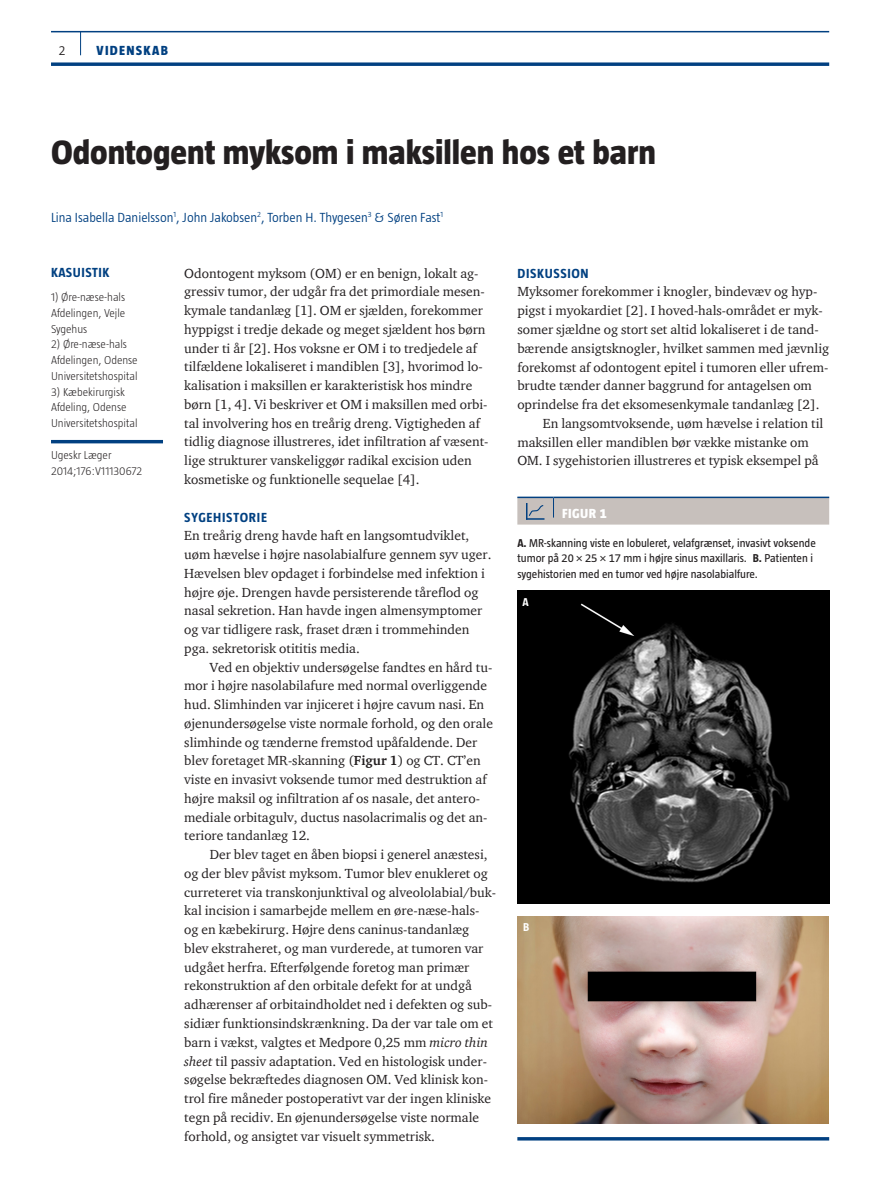
<style>
.page{position:relative;width:893px;height:1191px;background:#fff}
.page>*{position:absolute;margin:0;border:0;box-sizing:border-box;transform-origin:0 0}
.t1{font:800 34.5px "Taz";color:#231f20}
.t2{font:13.5px/18.8px "ITC Charter Com";color:#231f20}
.t3{font:300 13.5px "Taz";color:#014081}
.t4{font:700 13.5px "Taz";letter-spacing:.04em;color:#014081}
.t5{font:800 13.5px "Taz";letter-spacing:.095em;color:#014081}
.t6{font:800 13.5px "Taz";color:#fff}
.t7{font:300 13.5px "Taz";color:#231f20}
.t8{font:300 11.7px/15.8px "Taz";color:#231f20}
.t9{font:11.7px/15.8px "Taz";color:#231f20}
.t10{font:700 11.7px "Taz";color:#fff}
.s1{font-weight:700}
.s2{font-style:italic}
</style>
<div class="page">
<hr style="left:51px;top:31px;width:778px;height:1px;background:#014081">
<svg style="left:51px;top:62px;width:778px;height:4px;background:#235991"></svg>
<svg style="left:80px;top:32px;width:1px;height:23px"></svg>
<hr style="left:51px;top:440px;width:112px;height:3px;background:#014081">
<hr style="left:517px;top:496px;width:36px;height:2px;background:#014081">
<hr style="left:553px;top:496px;width:276px;height:2px;background:#014081">
<svg style="left:517px;top:497px;width:312px;height:27px;background:#bcb9b8"></svg>
<img style="left:517px;top:916px;width:312px;height:208px">
<img style="left:517px;top:591px;width:313px;height:312px">
<hr style="left:517px;top:1137px;width:312px;height:3px;background:#014081">
<p class="t7" style="left:59px;top:43px;width:8px">2</p>
<p class="t5" style="left:97px;top:43px;width:73px">VIDENSKAB</p>
<h1 class="t1" style="left:51px;top:133px;width:606px">Odontogent myksom i maksillen hos et barn</h1>
<p class="t3" style="left:51px;top:209px;width:394px">Lina Isabella Danielsson<sup>1</sup>, John Jakobsen<sup>2</sup>, Torben H. Thygesen<sup>3</sup> &amp; Søren Fast<sup>1</sup></p>
<p class="t4" style="left:51px;top:265px;width:59px">KASUISTIK</p>
<p class="t8" style="left:51px;top:289px;width:76px;text-align:justify">1) Øre-næse-hals Afdelingen, Vejle Sygehus</p>
<p class="t8" style="left:51px;top:336px;width:88px">2) Øre-næse-hals<br>Afdelingen, Odense<br>Universitetshospital</p>
<p class="t8" style="left:51px;top:384px;width:88px">3) Kæbekirurgisk<br>Afdeling, Odense<br>Universitetshospital</p>
<p class="t8" style="left:51px;top:447px;width:93px">Ugeskr Læger<br>2014;176:V11130672</p>
<p class="t2" style="left:184px;top:263px;width:306px">Odontogent myksom (OM) er en benign, lokalt ag&shy;gressiv tumor, der udgår fra det primordiale mesen&shy;kymale tandanlæg [1]. OM er sjælden, forekommer hyppigst i tredje dekade og meget sjældent hos børn under ti år [2]. Hos voksne er OM i to tredjedele af tilfældene lokaliseret i mandiblen [3], hvorimod lo&shy;kalisation i maksillen er karakteristisk hos mindre børn [1, 4]. Vi beskriver et OM i maksillen med orbi&shy;tal involvering hos en treårig dreng. Vigtigheden af tidlig diagnose illustreres, idet infiltration af væsent&shy;lige strukturer vanskeliggør radikal excision uden kosmetiske og funktionelle sequelae [4].</p>
<p class="t4" style="left:184px;top:509px;width:84px">SYGEHISTORIE</p>
<p class="t2" style="left:184px;top:526px;width:309px">En treårig dreng havde haft en langsomtudviklet, uøm hævelse i højre nasolabialfure gennem syv uger.<br>Hævelsen blev opdaget i forbindelse med infektion i højre øje. Drengen havde persisterende tåreflod og nasal sekretion. Han havde ingen almensymptomer og var tidligere rask, fraset dræn i trommehinden pga. sekretorisk otititis media.</p>
<p class="t2" style="left:184px;top:657px;width:310px;text-indent:26px">Ved en objektiv undersøgelse fandtes en hård tu&shy;mor i højre nasolabilafure med normal overliggende hud. Slimhinden var injiceret i højre cavum nasi. En øjenundersøgelse viste normale forhold, og den orale slimhinde og tænderne fremstod upåfaldende. Der blev foretaget MR-skanning (<span class="s1">Figur 1</span>) og CT. CT’en viste en invasivt voksende tumor med destruktion af højre maksil og infiltration af os nasale, det antero&shy;mediale orbitagulv, ductus nasolacrimalis og det an&shy;teriore tandanlæg 12.</p>
<p class="t2" style="left:184px;top:845px;width:313px;text-indent:26px">Der blev taget en åben biopsi i generel anæstesi, og der blev påvist myksom. Tumor blev enukleret og curreteret via transkonjunktival og alveololabial/buk&shy;kal incision i samarbejde mellem en øre-næse-hals&shy;og en kæbekirurg. Højre dens caninus-tandanlæg blev ekstraheret, og man vurderede, at tumoren var udgået herfra. Efterfølgende foretog man primær rekonstruktion af den orbitale defekt for at undgå adhærenser af orbitaindholdet ned i defekten og sub&shy;sidiær funktionsindskrænkning. Da der var tale om et barn i vækst, valgtes et Medpore 0,25 mm <span class="s2">micro thin sheet</span> til passiv adaptation. Ved en histologisk under&shy;søgelse bekræftedes diagnosen OM. Ved klinisk kon&shy;trol fire måneder postoperativt var der ingen kliniske tegn på recidiv. En øjenundersøgelse viste normale forhold, og ansigtet var visuelt symmetrisk.</p>
<p class="t4" style="left:517px;top:265px;width:35px">DISKUSSI</p>
<p class="t4" style="left:571px;top:265px;width:19px">ON</p>
<p class="t2" style="left:517px;top:282px;width:301px">Myksomer forekommer i knogler, bindevæv og hyp-</p>
<p class="t2" style="left:517px;top:301px;width:307px">pigst i myokardiet [2]. I hoved-hals-området er myk-</p>
<p class="t2" style="left:517px;top:320px;width:303px">somer sjældne og stort set altid lokaliseret i de tand-</p>
<p class="t2" style="left:517px;top:338px;width:313px">bærende ansigtsknogler, hvilket sammen med jævnlig</p>
<p class="t2" style="left:517px;top:357px;width:312px">forekomst af odontogent epitel i tumoren eller ufrem-</p>
<p class="t2" style="left:517px;top:376px;width:296px">brudte tænder danner baggrund for antagelsen om</p>
<p class="t2" style="left:517px;top:395px;width:304px">oprindelse fra det eksomesenkymale tandanlæg [2].</p>
<p class="t2" style="left:543px;top:413px;width:282px">En langsomtvoksende, uøm hævelse i relation til</p>
<p class="t2" style="left:517px;top:432px;width:293px">maksillen eller mandiblen bør vække mistanke om</p>
<p class="t2" style="left:517px;top:451px;width:303px">OM. I sygehistorien illustreres et typisk eksempel på</p>
<p class="t6" style="left:562px;top:505px;width:46px">Figur 1</p>
<p class="t9" style="left:517px;top:535px;width:300px"><span class="s1">A.</span> MR-skanning viste en lobuleret, velafgrænset, invasivt voksende tumor på 20 × 25 × 17 mm i højre sinus maxillaris. <span class="s1">B.</span> Patienten i sygehistorien med en tumor ved højre nasolabialfure.</p>
<p class="t10" style="left:522px;top:596px;width:8px">A</p>
<p class="t10" style="left:523px;top:920px;width:8px">B</p>
</div>
